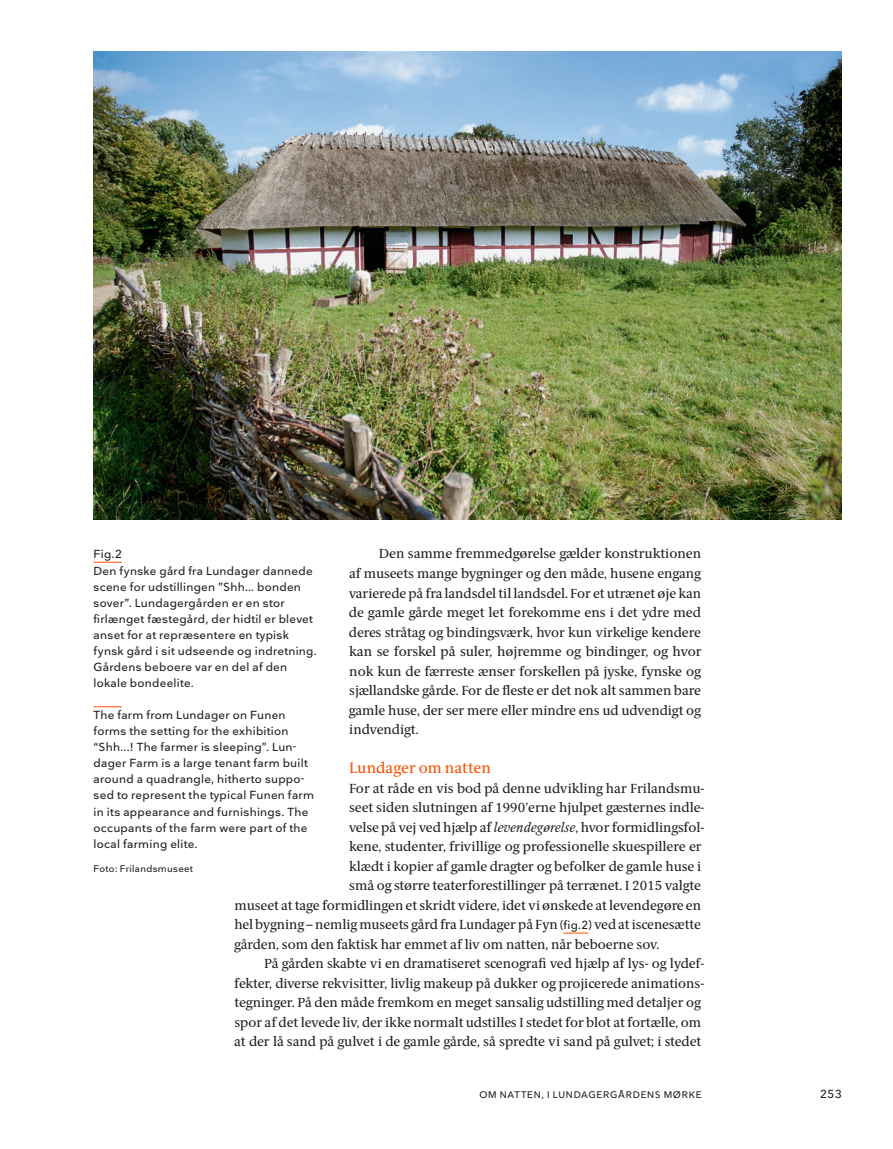
<style>
.page{position:relative;width:893px;height:1149px;background:#fff}
.page>*{position:absolute;margin:0;border:0;box-sizing:border-box;transform-origin:0 0}
.headline_bodytext{font:15px "ID Serif";letter-spacing:.005em;color:#ff5000}
.bodytext{font:13.2px/19.5px "ID Serif";color:#231f20;text-align:justify}
.bodytext_no_indent{font:13.2px "ID Serif";color:#231f20}
.t1{font:500 11.55px/16px "Nationale";letter-spacing:.025em;color:#231f20}
.navigation_chapter{font:500 9.45px "Nationale";letter-spacing:.065em;color:#231f20}
.navigation_chapter-2{font:500 9.45px "Nationale";letter-spacing:.03em;color:#231f20}
.s1{font-style:italic}
.s2{font-family:"Nationale";font-weight:500;font-size:11.55px}
</style>
<div class="page">
<svg style="left:563px;top:932px;width:25px;height:1px"></svg>
<img style="left:94px;top:51px;width:748px;height:468px">
<svg style="left:94px;top:562px;width:28px;height:1px"></svg>
<svg style="left:94px;top:706px;width:27px;height:1px"></svg>
<p class="bodytext" style="left:349px;top:544px;width:354px;text-indent:30px">Den samme fremmedgørelse gælder konstruktionen af museets mange bygninger og den måde, husene engang varierede på fra landsdel til landsdel. For et utrænet øje kan de gamle gårde meget let forekomme ens i det ydre med deres stråtag og bindingsværk, hvor kun virkelige kendere kan se forskel på suler, højremme og bindinger, og hvor nok kun de færreste ænser forskellen på jyske, fynske og sjællandske gårde. For de fleste er det nok alt sammen bare gamle huse, der ser mere eller mindre ens ud udvendigt og indvendigt.</p>
<p class="headline_bodytext" style="left:349px;top:758px;width:143px">Lundager om natten</p>
<p class="bodytext_no_indent" style="left:349px;top:779px;width:357px">For at råde en vis bod på denne udvikling har Frilandsmu-</p>
<p class="bodytext_no_indent" style="left:349px;top:799px;width:357px">seet siden slutningen af 1990’erne hjulpet gæsternes indle-</p>
<p class="bodytext_no_indent" style="left:349px;top:818px;width:357px">velse på vej ved hjælp af <span class="s1">levendegørelse</span>, hvor formidlingsfol-</p>
<p class="bodytext_no_indent" style="left:349px;top:838px;width:354px">kene, studenter, frivillige og professionelle skuespillere er</p>
<p class="bodytext_no_indent" style="left:349px;top:857px;width:353px">klædt i kopier af gamle dragter og befolker de gamle huse i</p>
<p class="bodytext_no_indent" style="left:349px;top:877px;width:353px">små og større teaterforestillinger på terrænet. I 2015 valgte</p>
<p class="bodytext_no_indent" style="left:234px;top:896px;width:468px">museet at tage formidlingen et skridt videre, idet vi ønskede at levendegøre en</p>
<p class="bodytext_no_indent" style="left:234px;top:916px;width:468px">hel bygning – nemlig museets gård fra Lundager på Fyn <span class="s2">(fig.2)</span> ved at iscenesætte</p>
<p class="bodytext_no_indent" style="left:234px;top:935px;width:427px">gården, som den faktisk har emmet af liv om natten, når beboerne sov.</p>
<p class="bodytext" style="left:234px;top:953px;width:472px;text-align:left;text-indent:30px">På gården skabte vi en dramatiseret scenografi ved hjælp af lys- og lydef&shy;fekter, diverse rekvisitter, livlig makeup på dukker og projicerede animations&shy;tegninger. På den måde fremkom en meget sansalig udstilling med detaljer og spor af det levede liv, der ikke normalt udstilles I stedet for blot at fortælle, om at der lå sand på gulvet i de gamle gårde, så spredte vi sand på gulvet; i stedet</p>
<p class="t1" style="left:94px;top:546px;width:225px">Fig.2<br>Den fynske gård fra Lundager dannede scene for udstillingen ”Shh… bonden sover”. Lundagergården er en stor firlænget fæstegård, der hidtil er blevet anset for at repræsentere en typisk fynsk gård i sit udseende og indretning.<br>Gårdens beboere var en del af den lokale bondeelite.</p>
<p class="t1" style="left:94px;top:706px;width:222px">The farm from Lundager on Funen forms the setting for the exhibition “Shh...! The farmer is sleeping”. Lun&shy;dager Farm is a large tenant farm built around a quadrangle, hitherto suppo&shy;sed to represent the typical Funen farm in its appearance and furnishings. The occupants of the farm were part of the local farming elite.</p>
<p class="navigation_chapter-2" style="left:94px;top:862px;width:101px">Foto: Frilandsmuseet</p>
<p class="navigation_chapter" style="left:479px;top:1088px;width:224px">OM NATTEN, I LUNDAGERGÅRDENS MØRKE</p>
<p class="t1" style="left:820px;top:1085px;width:23px">253</p>
</div>
